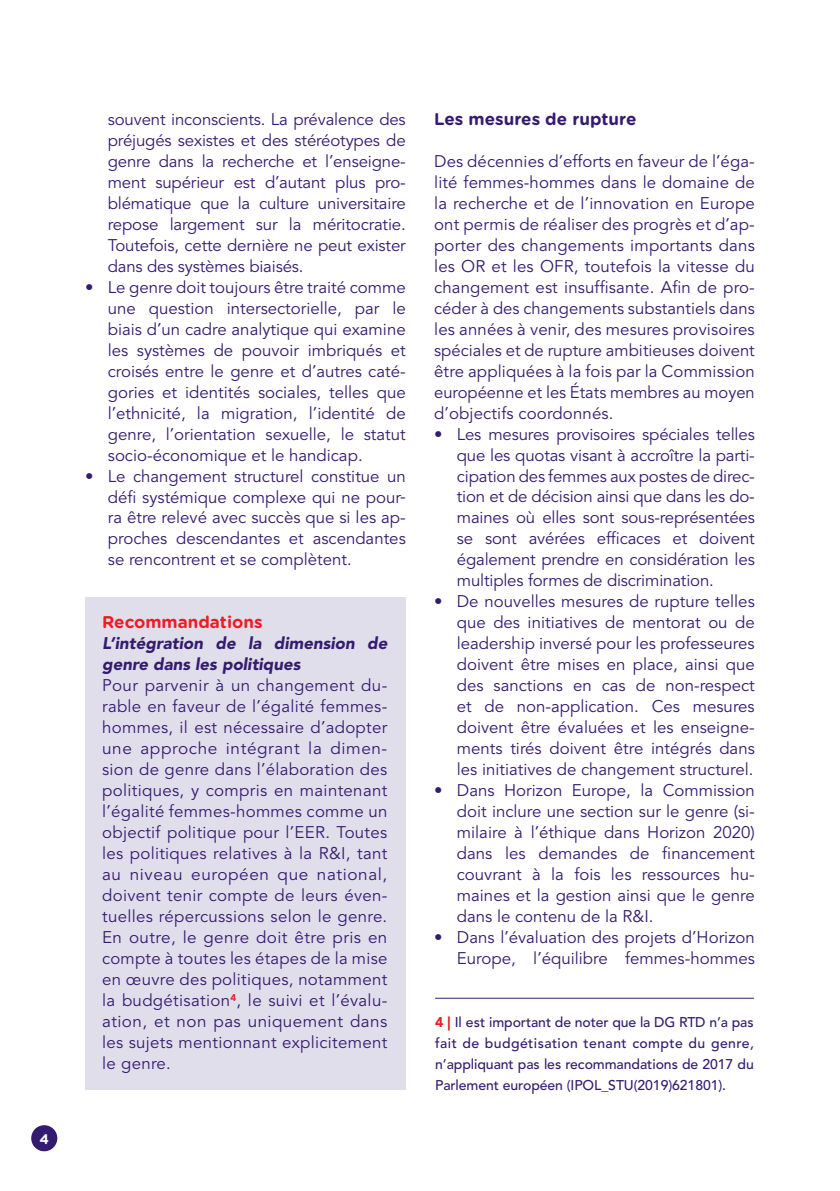
<style>
.page{position:relative;width:840px;height:1191px;background:#fff}
.page>*{position:absolute;margin:0;border:0;box-sizing:border-box;transform-origin:0 0}
.t1{font:700 17px "Gotham Rounded";color:#351b6f}
.t2{font:700 17px "Gotham Rounded";color:#ed1d24}
.t3{font:16.8px/21px "Avenir LTCE";color:#351b6f;text-align:justify}
.t4{font:italic 900 16.8px/21px "Avenir LTCE";color:#351b6f}
.t5{font:500 14px/21px "Avenir LTCE";letter-spacing:-.005em;color:#351b6f;text-align:justify}
.t6{font:700 14px "Gotham Rounded";color:#fff}
.s1{font-weight:900;color:#ed1d24}
</style>
<div class="page">
<div style="left:31px;top:1125px;width:26px;height:26px;background:#351b6f;border-radius:50%"></div>
<div style="left:85px;top:597px;width:320px;height:493px;background:#e1deec"></div>
<hr style="left:435px;top:997px;width:318px;height:1px;background:#351b6f">
<p class="t6" style="left:39px;top:1128px;width:11px">4</p>
<p class="t3" style="left:108px;top:109px;width:299px">souvent inconscients. La prévalence des préjugés sexistes et des stéréotypes de genre dans la recherche et l’enseigne&shy;ment supérieur est d’autant plus pro&shy;blématique que la culture universitaire repose largement sur la méritocratie.<br>Toutefois, cette dernière ne peut exister dans des systèmes biaisés.</p>
<p class="t3" style="left:108px;top:276px;width:299px;text-indent:-23px">• Le genre doit toujours être traité comme une question intersectorielle, par le biais d’un cadre analytique qui examine les systèmes de pouvoir imbriqués et croisés entre le genre et d’autres caté&shy;gories et identités sociales, telles que l’ethnicité, la migration, l’identité de genre, l’orientation sexuelle, le statut socio-économique et le handicap.</p>
<p class="t3" style="left:108px;top:465px;width:299px;text-indent:-23px">• Le changement structurel constitue un défi systémique complexe qui ne pour&shy;ra être relevé avec succès que si les ap&shy;proches descendantes et ascendantes se rencontrent et se complètent.</p>
<p class="t2" style="left:102px;top:610px;width:162px">Recommandations</p>
<p class="t4" style="left:102px;top:633px;width:286px">L’intégration de la dimension de genre dans les politiques</p>
<p class="t3" style="left:102px;top:675px;width:286px">Pour parvenir à un changement du&shy;rable en faveur de l’égalité femmes&shy;hommes, il est nécessaire d’adopter une approche intégrant la dimen&shy;sion de genre dans l’élaboration des politiques, y compris en maintenant l’égalité femmes-hommes comme un objectif politique pour l’EER. Toutes les politiques relatives à la R&amp;I, tant au niveau européen que national, doivent tenir compte de leurs éven&shy;tuelles répercussions selon le genre.<br>En outre, le genre doit être pris en compte à toutes les étapes de la mise en œuvre des politiques, notamment la budgétisation<sup>4</sup>, le suivi et l’évalu&shy;ation, et non pas uniquement dans les sujets mentionnant explicitement le genre.</p>
<p class="t1" style="left:434px;top:106px;width:204px">Les mesures de rupture</p>
<p class="t3" style="left:434px;top:151px;width:322px">Des décennies d’efforts en faveur de l’éga&shy;lité femmes-hommes dans le domaine de la recherche et de l’innovation en Europe ont permis de réaliser des progrès et d’ap&shy;porter des changements importants dans les OR et les OFR, toutefois la vitesse du changement est insuffisante. Afin de pro&shy;céder à des changements substantiels dans les années à venir, des mesures provisoires spéciales et de rupture ambitieuses doivent être appliquées à la fois par la Commission européenne et les États membres au moyen d’objectifs coordonnés.</p>
<p class="t3" style="left:456px;top:423px;width:299px;text-indent:-23px">• Les mesures provisoires spéciales telles que les quotas visant à accroître la parti&shy;cipation des femmes aux postes de direc&shy;tion et de décision ainsi que dans les do&shy;maines où elles sont -sous-représentées se sont avérées efficaces et doivent également prendre en considération les multiples formes de discrimination.</p>
<p class="t3" style="left:456px;top:591px;width:299px;text-indent:-23px">• De nouvelles mesures de rupture telles que des initiatives de mentorat ou de leadership inversé pour les professeures doivent être mises en place, ainsi que des sanctions en cas de non-respect et de non-application. Ces mesures doivent être évaluées et les enseigne&shy;ments tirés doivent être intégrés dans les initiatives de changement structurel.</p>
<p class="t3" style="left:456px;top:780px;width:299px;text-indent:-23px">• Dans Horizon Europe, la Commission doit inclure une section sur le genre (si&shy;milaire à l’éthique dans Horizon 2020) dans les demandes de financement couvrant à la fois les ressources hu&shy;maines et la gestion ainsi que le genre dans le contenu de la R&amp;I.</p>
<p class="t3" style="left:434px;top:927px;width:322px;text-align:right">• Dans l’évaluation des projets d’Horizon<br>Europe, l’équilibre femmes-hommes</p>
<p class="t5" style="left:435px;top:1012px;width:320px"><span class="s1">4 |</span> Il est important de noter que la DG RTD n’a pas fait de budgétisation tenant compte du genre, n’appliquant pas les recommandations de 2017 du Parlement européen (IPOL_STU(2019)621801).</p>
</div>
